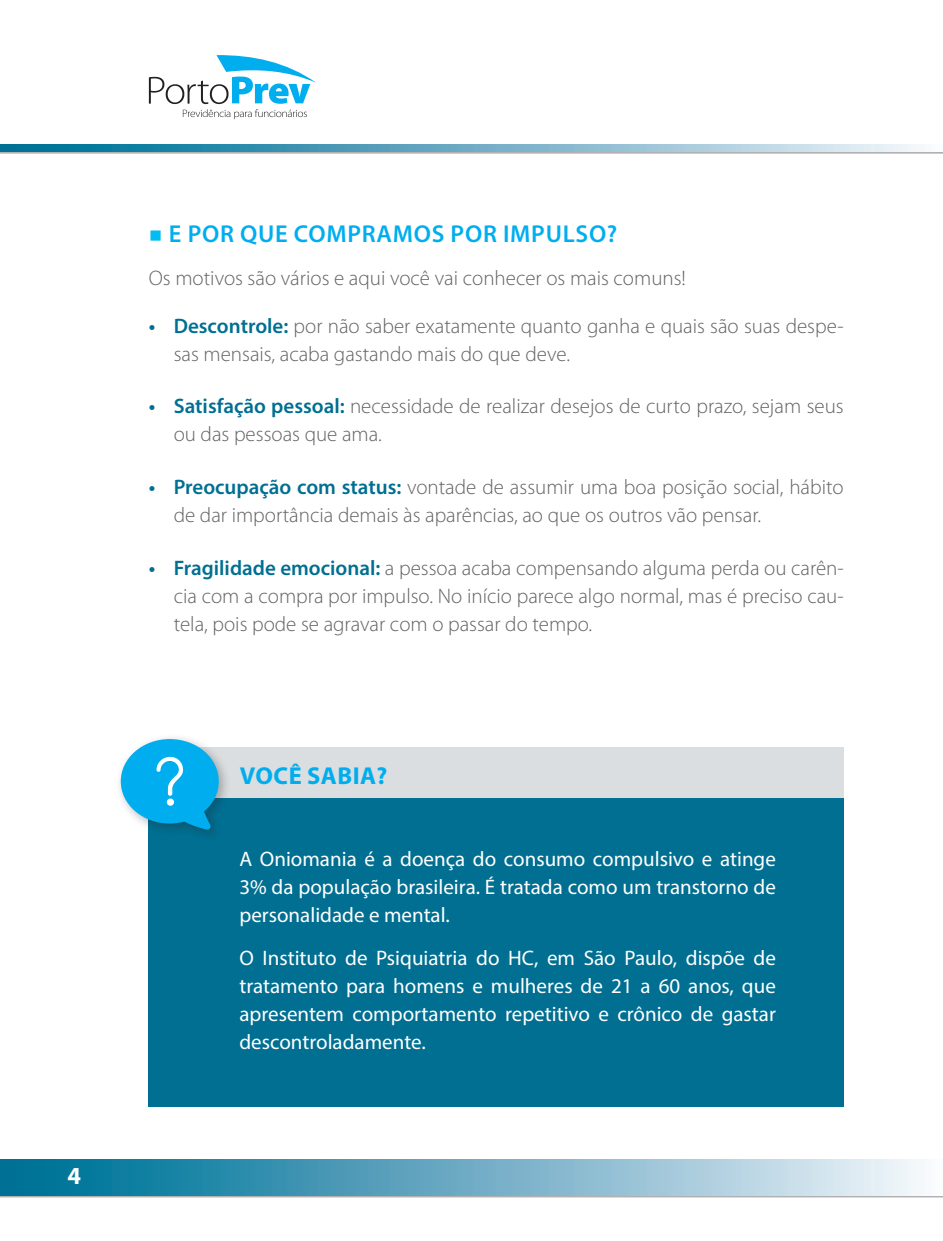
<style>
.page{position:relative;width:943px;height:1241px;background:#fff}
.page>*{position:absolute;margin:0;border:0;box-sizing:border-box;transform-origin:0 0}
.t1{font:600 24.5px "Myriad Pro";letter-spacing:.03em;color:#00aeef}
.texto_corrido{font:700 24.5px "Myriad Pro";letter-spacing:.02em;color:#00aeef}
.t2{font:700 24.5px "Myriad Pro";color:#fff}
.texto_corrido-2{font:300 21px/28px "Myriad Pro";color:#636366}
.texto_corrido-3{font:21px/28px "Myriad Pro";color:#fff;text-align:justify}
.s1{font-weight:600;color:#006f92}
</style>
<div class="page">
<div style="left:0;top:1160px;width:943px;height:37px;background:#231f20;opacity:.35"></div>
<div style="left:0;top:1159px;width:943px;height:35px;background:linear-gradient(to right,#006991,#f4f4fb)"></div>
<div style="left:0;top:146px;width:943px;height:8px;background:#231f20;opacity:.35"></div>
<svg style="left:0;top:144px;width:943px;height:7px"></svg>
<svg style="left:149px;top:55px;width:167px;height:64px"></svg>
<div style="left:148px;top:797px;width:695px;height:309px;background:#006f92"></div>
<div style="left:148px;top:747px;width:695px;height:50px;background:#dbdee0"></div>
<div style="left:115px;top:732px;width:117px;height:109px;background:#231f20;opacity:.32"></div>
<svg style="left:121px;top:739px;width:98px;height:90px"></svg>
<p class="t2" style="left:68px;top:1159px;width:15px">4</p>
<p class="t1" style="left:169px;top:218px;width:450px">E POR QUE COMPRAMOS POR IMPULSO?</p>
<p class="texto_corrido-2" style="left:149px;top:263px;width:538px">Os motivos são vários e aqui você vai conhecer os mais comuns!</p>
<p class="texto_corrido-2" style="left:174px;top:311px;width:671px;text-indent:-25px"><span class="s1">• Descontrole:</span> por não saber exatamente quanto ganha e quais são suas despe&shy;sas mensais, acaba gastando mais do que deve.</p>
<p class="texto_corrido-2" style="left:174px;top:392px;width:671px;text-indent:-25px"><span class="s1">• Satisfação pessoal:</span> necessidade de realizar desejos de curto prazo, sejam seus ou das pessoas que ama.</p>
<p class="texto_corrido-2" style="left:174px;top:473px;width:671px;text-indent:-25px"><span class="s1">• Preocupação com status:</span> vontade de assumir uma boa posição social, hábito de dar importância demais às aparências, ao que os outros vão pensar.</p>
<p class="texto_corrido-2" style="left:174px;top:554px;width:671px;text-align:justify;text-indent:-25px"><span class="s1">• Fragilidade emocional:</span> a pessoa acaba compensando alguma perda ou carên&shy;cia com a compra por impulso. No início parece algo normal, mas é preciso cau&shy;tela, pois pode se agravar com o passar do tempo.</p>
<p class="texto_corrido" style="left:240px;top:759px;width:149px">VOCÊ SABIA?</p>
<p class="texto_corrido-3" style="left:239px;top:844px;width:538px">A Oniomania é a doença do consumo compulsivo e atinge 3% da população brasileira. É tratada como um transtorno de personalidade e mental.</p>
<p class="texto_corrido-3" style="left:239px;top:943px;width:538px">O Instituto de Psiquiatria do HC, em São Paulo, dispõe de tratamento para homens e mulheres de 21 a 60 anos, que apresentem comportamento repetitivo e crônico de gastar descontroladamente.</p>
</div>
